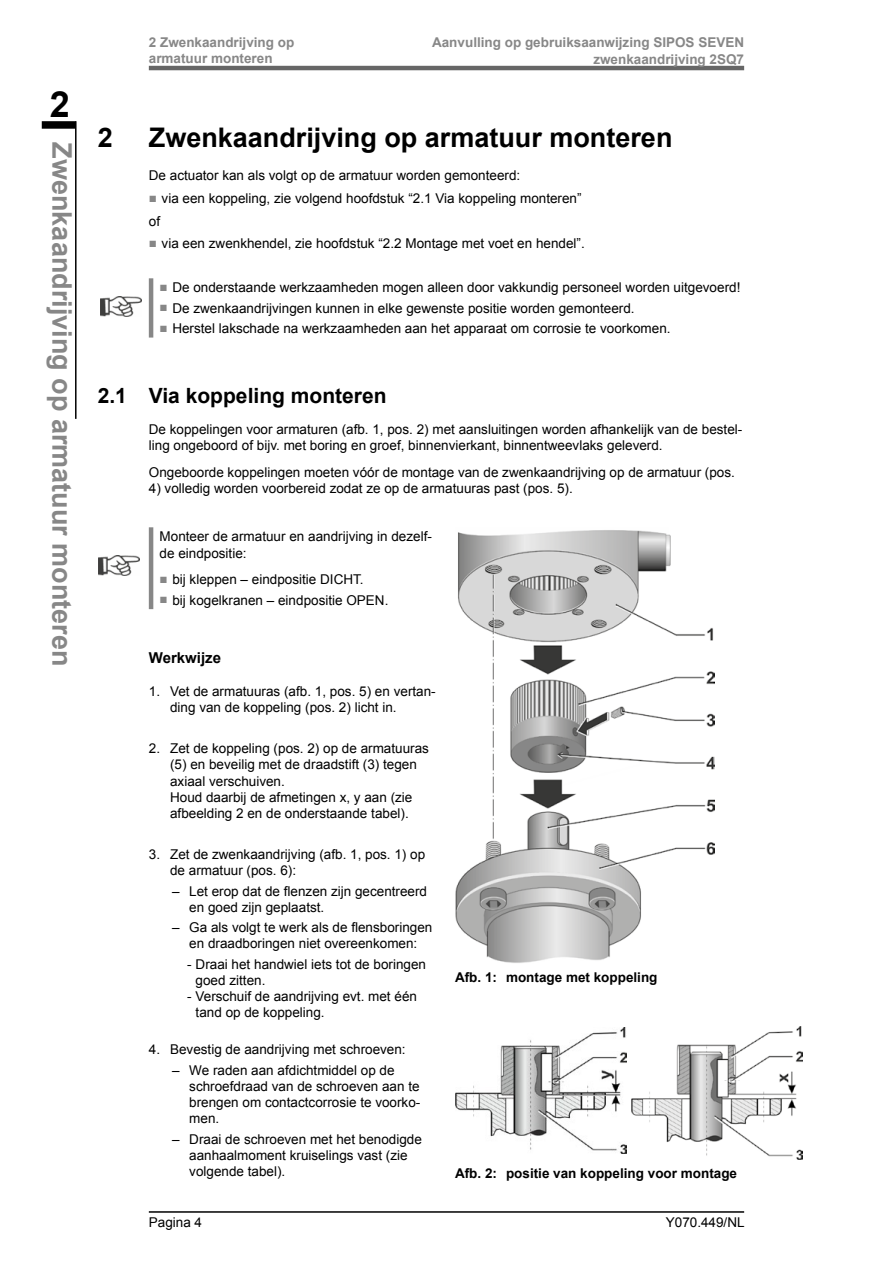
<style>
.page{position:relative;width:893px;height:1263px;background:#fff}
.page>*{position:absolute;margin:0;border:0;box-sizing:border-box;transform-origin:0 0}
.t1{font:700 36px "Arial";color:#000}
.t2{font:700 27px "Arial";color:#000}
.t3{font:700 27px "Arial";color:#878787}
.t4{font:700 21px "Arial";color:#000}
.t5{font:700 15px "Arial";color:#000}
.t6{font:13.5px/16.2px "Arial";color:#000}
.t7{font:700 13.5px/16.5px "Arial";color:#878787;text-align:right}
.t8{font:700 13.5px "Arial";color:#000}
.s1{color:#878787}
</style>
<div class="page">
<hr style="left:149px;top:66px;width:595px;height:4px;background:#666">
<hr style="left:149px;top:1211px;width:595px;height:2px;background:#000">
<div style="left:42px;top:121px;width:34px;height:8px;background:#000"></div>
<hr style="left:75px;top:121px;width:2px;height:298px;background:#000">
<hr style="left:149px;top:278px;width:4px;height:60px;background:#878787">
<img style="left:101px;top:296px;width:41px;height:20px">
<hr style="left:149px;top:527px;width:4px;height:82px;background:#878787">
<img style="left:99px;top:555px;width:41px;height:20px">
<img style="left:455px;top:530px;width:260px;height:433px">
<img style="left:455px;top:1027px;width:171px;height:127px">
<img style="left:632px;top:1026px;width:171px;height:133px">
<h1 class="t1" style="left:50px;top:80px;width:22px">2</h1>
<h2 class="t3" style="left:80px;top:142px;width:525px;rotate:90deg">Zwenkaandrijving op armatuur monteren</h2>
<p class="t7" style="left:149px;top:35px;width:147px;text-align:left">2 Zwenkaandrijving op armatuur monteren</p>
<p class="t7" style="left:432px;top:35px;width:314px">Aanvulling op gebruiksaanwijzing SIPOS SEVEN zwenkaandrijving 2SQ7</p>
<h2 class="t2" style="left:98px;top:120px;width:17px">2</h2>
<h2 class="t2" style="left:149px;top:120px;width:525px">Zwenkaandrijving op armatuur monteren</h2>
<p class="t6" style="left:149px;top:168px;width:373px">De actuator kan als volgt op de armatuur worden gemonteerd:</p>
<p class="t6" style="left:149px;top:187px;width:434px;line-height:22.5px"><span class="s1">■</span> via een koppeling, zie volgend hoofdstuk “2.1 Via koppeling monteren” of</p>
<p class="t6" style="left:149px;top:235px;width:437px"><span class="s1">■</span> via een zwenkhendel, zie hoofdstuk “2.2 Montage met voet en hendel”.</p>
<p class="t6" style="left:160px;top:280px;width:582px"><span class="s1">■</span> De onderstaande werkzaamheden mogen alleen door vakkundig personeel worden uitgevoerd!</p>
<p class="t6" style="left:160px;top:300px;width:476px"><span class="s1">■</span> De zwenkaandrijvingen kunnen in elke gewenste positie worden gemonteerd.</p>
<p class="t6" style="left:160px;top:321px;width:512px"><span class="s1">■</span> Herstel lakschade na werkzaamheden aan het apparaat om corrosie te voorkomen.</p>
<h3 class="t4" style="left:98px;top:381px;width:290px">2.1 Via koppeling monteren</h3>
<p class="t6" style="left:149px;top:421px;width:595px">De koppelingen voor armaturen (afb. 1, pos. 2) met aansluitingen worden afhankelijk van de bestel&shy;ling ongeboord of bijv. met boring en groef, binnenvierkant, binnentweevlaks geleverd.</p>
<p class="t6" style="left:149px;top:464px;width:588px">Ongeboorde koppelingen moeten vóór de montage van de zwenkaandrijving op de armatuur (pos.</p>
<p class="t6" style="left:149px;top:480px;width:425px">4) volledig worden voorbereid zodat ze op de armatuuras past (pos. 5).</p>
<p class="t6" style="left:160px;top:529px;width:274px">Monteer de armatuur en aandrijving in dezelf&shy;de eindpositie:</p>
<p class="t6" style="left:160px;top:572px;width:206px"><span class="s1">■</span> bij kleppen – eindpositie DICHT.</p>
<p class="t6" style="left:160px;top:592px;width:230px"><span class="s1">■</span> bij kogelkranen – eindpositie OPEN.</p>
<p class="t5" style="left:149px;top:648px;width:74px">Werkwijze</p>
<p class="t6" style="left:170px;top:683px;width:267px;text-indent:-21px">1. Vet de armatuuras (afb. 1, pos. 5) en vertan&shy;ding van de koppeling (pos. 2) licht in.</p>
<p class="t6" style="left:170px;top:740px;width:260px;text-indent:-21px">2. Zet de koppeling (pos. 2) op de armatuuras (5) en beveilig met de draadstift (3) tegen axiaal verschuiven.<br>Houd daarbij de afmetingen x, y aan (zie afbeelding 2 en de onderstaande tabel).</p>
<p class="t6" style="left:170px;top:846px;width:257px;text-indent:-21px">3. Zet de zwenkaandrijving (afb. 1, pos. 1) op de armatuur (pos. 6):</p>
<p class="t6" style="left:189px;top:883px;width:239px;text-indent:-17px">– Let erop dat de flenzen zijn gecentreerd en goed zijn geplaatst.</p>
<p class="t6" style="left:172px;top:919px;width:262px;text-align:center">– Ga als volgt te werk als de flensboringen en draadboringen niet overeenkomen:</p>
<p class="t6" style="left:196px;top:956px;width:232px;text-indent:-9px">- Draai het handwiel iets tot de boringen goed zitten.</p>
<p class="t6" style="left:196px;top:988px;width:223px;text-indent:-9px">- Verschuif de aandrijving evt. met één tand op de koppeling.</p>
<p class="t6" style="left:149px;top:1041px;width:258px">4. Bevestig de aandrijving met schroeven:</p>
<p class="t6" style="left:189px;top:1062px;width:233px;text-indent:-17px">– We raden aan afdichtmiddel op de schroefdraad van de schroeven aan te brengen om contactcorrosie te voorko&shy;men.</p>
<p class="t6" style="left:189px;top:1131px;width:234px;text-indent:-17px">– Draai de schroeven met het benodigde aanhaalmoment kruiselings vast (zie volgende tabel).</p>
<p class="t8" style="left:455px;top:968px;width:204px">Afb. 1: montage met koppeling</p>
<p class="t8" style="left:455px;top:1164px;width:284px">Afb. 2: positie van koppeling voor montage</p>
<p class="t6" style="left:149px;top:1214px;width:55px">Pagina 4</p>
<p class="t6" style="left:666px;top:1214px;width:80px">Y070.449/NL</p>
</div>
